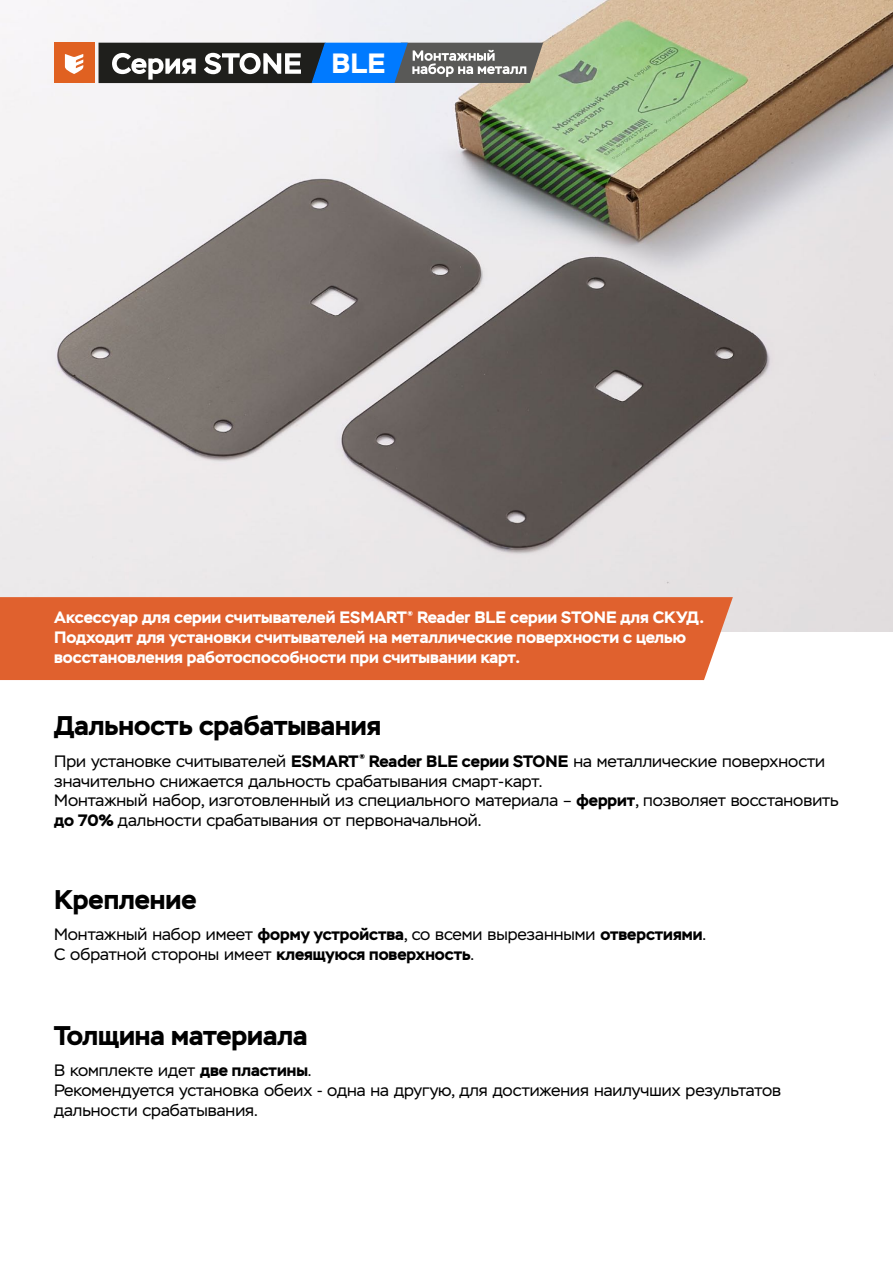
<style>
.page{position:relative;width:893px;height:1263px;background:#fff}
.page>*{position:absolute;margin:0;border:0;box-sizing:border-box;transform-origin:0 0}
.t1{font:700 27.9px "Stem";color:#fff}
.t2{font:700 27px "Stem";color:#000}
.t3{font:16.5px/19.8px "Stem";color:#000}
.t4{font:700 16.5px/19.8px "Stem";color:#fff}
.s1{font-weight:700}
</style>
<div class="page">
<img style="left:0;top:0;width:893px;height:631px">
<div style="left:0;top:597px;width:733px;height:83px;background:#e0612e"></div>
<div style="left:54px;top:43px;width:40px;height:40px;background:#e06121"></div>
<svg style="left:65px;top:54px;width:18px;height:20px"></svg>
<svg style="left:99px;top:43px;width:444px;height:40px;background:#4d647b"></svg>
<h1 class="t1" style="left:332px;top:45px;width:55px">BLE</h1>
<p class="t4" style="left:54px;top:607px;width:652px">Аксессуар для серии считывателей ESMART<sup>®</sup> Reader BLE серии STONE для СКУД.<br>Подходит для установки считывателей на металлические поверхности с целью восстановления работоспособности при считывании карт.</p>
<h2 class="t2" style="left:54px;top:708px;width:328px">Дальность срабатывания</h2>
<p class="t3" style="left:54px;top:751px;width:786px">При установке считывателей <span class="s1">ESMART</span><sup>®</sup> <span class="s1">Reader BLE серии STONE</span> на металлические поверхности значительно снижается дальность срабатывания смарт-карт.<br>Монтажный набор, изготовленный из специального материала – <span class="s1">феррит</span>, позволяет восстановить <span class="s1">до 70%</span> дальности срабатывания от первоначальной.</p>
<h2 class="t2" style="left:54px;top:882px;width:144px">Крепление</h2>
<p class="t3" style="left:54px;top:925px;width:654px">Монтажный набор имеет <span class="s1">форму устройства</span>, со всеми вырезанными <span class="s1">отверстиями</span>.<br>С обратной стороны имеет <span class="s1">клеящуюся поверхность</span>.</p>
<h2 class="t2" style="left:54px;top:1018px;width:255px">Толщина материала</h2>
<p class="t3" style="left:54px;top:1061px;width:729px">В комплекте идет <span class="s1">две пластины</span>.<br>Рекомендуется установка обеих - одна на другую, для достижения наилучших результатов дальности срабатывания.</p>
</div>
